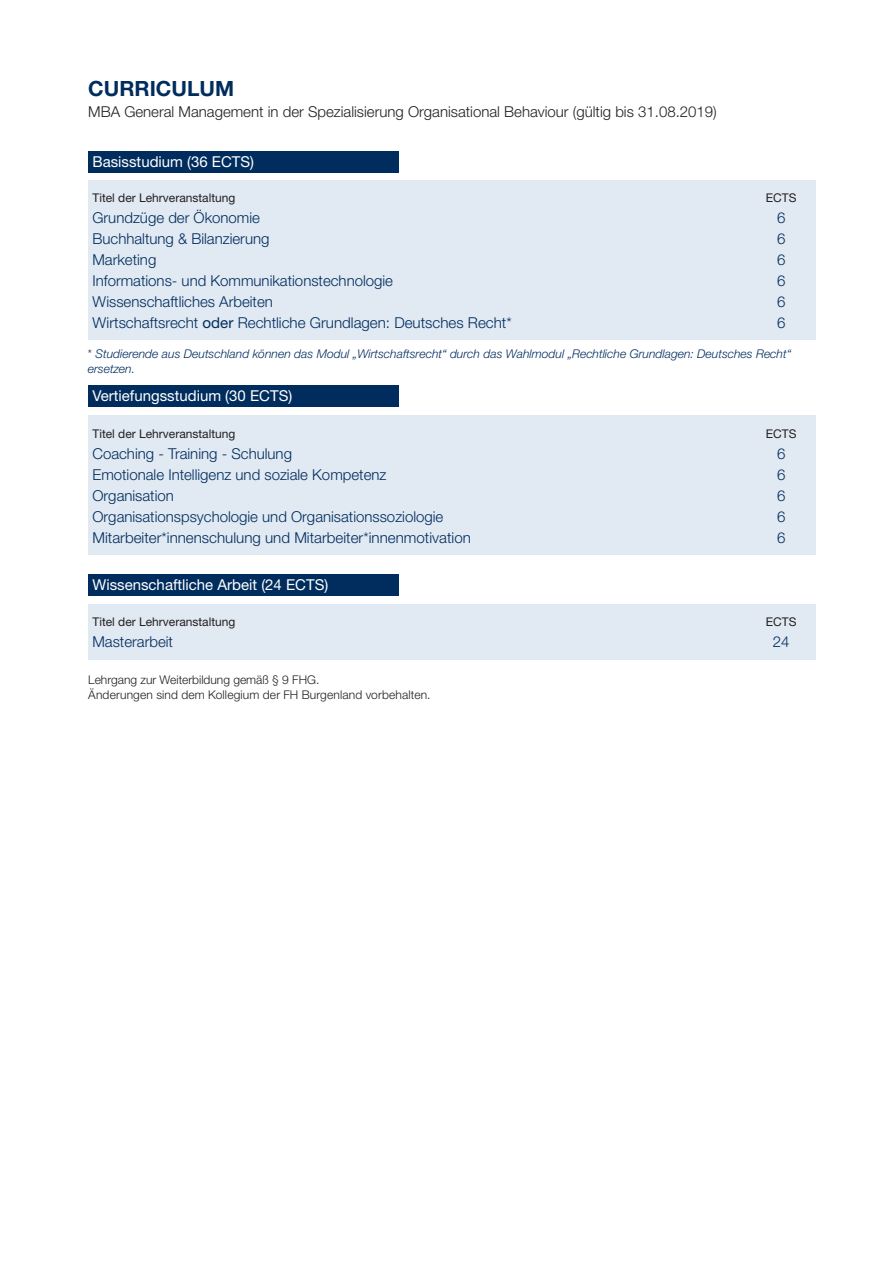
<style>
.page{position:relative;width:893px;height:1263px;background:#fff}
.page>*{position:absolute;margin:0;border:0;box-sizing:border-box;transform-origin:0 0}
.Einf__Abs{font:700 21px "Helvetica Neue LT Std";color:#002d5e}
.Einf__Abs-2{font:300 15px "Helvetica Neue LT Std";color:#002d5e}
.Einf__Abs-3{font:300 15px "Helvetica Neue LT Std";color:#231f20}
.Einf__Abs-4{font:15px "Helvetica Neue LT Std";color:#fff}
.t1{font:italic 300 12px/14.4px "Helvetica Neue LT Std";color:#002d5e}
.Einf__Abs-5{font:300 12px "Helvetica Neue LT Std";letter-spacing:.01em;color:#231f20}
.Einf__Abs-6{font:12px "Helvetica Neue LT Std";color:#231f20}
.s1{font-weight:400}
.s2{font-style:normal;color:#231f20}
</style>
<div class="page">
<div style="left:88px;top:151px;width:311px;height:21px;background:#002d5e"></div>
<div style="left:88px;top:181px;width:727px;height:159px;background:#e1e9f2"></div>
<div style="left:88px;top:385px;width:311px;height:21px;background:#002d5e"></div>
<div style="left:88px;top:415px;width:727px;height:139px;background:#e1e9f2"></div>
<div style="left:88px;top:574px;width:311px;height:22px;background:#002d5e"></div>
<div style="left:88px;top:604px;width:727px;height:55px;background:#e1e9f2"></div>
<p class="Einf__Abs" style="left:88px;top:75px;width:147px">CURRICULUM</p>
<p class="Einf__Abs-3" style="left:88px;top:103px;width:630px">MBA General Management in der Spezialisierung Organisational Behaviour (gültig bis 31.08.2019)</p>
<p class="Einf__Abs-4" style="left:92px;top:153px;width:163px">Basisstudium (36 ECTS)</p>
<p class="Einf__Abs-6" style="left:92px;top:190px;width:144px">Titel der Lehrveranstaltung</p>
<p class="Einf__Abs-6" style="left:766px;top:190px;width:32px">ECTS</p>
<p class="Einf__Abs-2" style="left:92px;top:208px;width:169px">Grundzüge der Ökonomie</p>
<p class="Einf__Abs-2" style="left:777px;top:208px;width:10px">6</p>
<p class="Einf__Abs-2" style="left:92px;top:229px;width:178px">Buchhaltung &amp; Bilanzierung</p>
<p class="Einf__Abs-2" style="left:777px;top:229px;width:10px">6</p>
<p class="Einf__Abs-2" style="left:92px;top:250px;width:65px">Marketing</p>
<p class="Einf__Abs-2" style="left:777px;top:250px;width:10px">6</p>
<p class="Einf__Abs-2" style="left:92px;top:271px;width:302px">Informations- und Kommunikationstechnologie</p>
<p class="Einf__Abs-2" style="left:777px;top:271px;width:10px">6</p>
<p class="Einf__Abs-2" style="left:92px;top:292px;width:182px">Wissenschaftliches Arbeiten</p>
<p class="Einf__Abs-2" style="left:777px;top:292px;width:10px">6</p>
<p class="Einf__Abs-2" style="left:92px;top:313px;width:421px">Wirtschaftsrecht <span class="s1">oder</span> Rechtliche Grundlagen: Deutsches Recht*</p>
<p class="Einf__Abs-2" style="left:777px;top:313px;width:10px">6</p>
<p class="t1" style="left:88px;top:346px;width:705px"><span class="s2">*</span> Studierende aus Deutschland können das Modul „Wirtschaftsrecht“ durch das Wahlmodul „Rechtliche Grundlagen: Deutsches Recht“ ersetzen.</p>
<p class="Einf__Abs-4" style="left:92px;top:387px;width:201px">Vertiefungsstudium (30 ECTS)</p>
<p class="Einf__Abs-6" style="left:92px;top:426px;width:144px">Titel der Lehrveranstaltung</p>
<p class="Einf__Abs-6" style="left:766px;top:426px;width:32px">ECTS</p>
<p class="Einf__Abs-2" style="left:92px;top:444px;width:201px">Coaching - Training - Schulung</p>
<p class="Einf__Abs-2" style="left:777px;top:444px;width:10px">6</p>
<p class="Einf__Abs-2" style="left:92px;top:465px;width:295px">Emotionale Intelligenz und soziale Kompetenz</p>
<p class="Einf__Abs-2" style="left:777px;top:465px;width:10px">6</p>
<p class="Einf__Abs-2" style="left:92px;top:486px;width:83px">Organisation</p>
<p class="Einf__Abs-2" style="left:777px;top:486px;width:10px">6</p>
<p class="Einf__Abs-2" style="left:92px;top:507px;width:352px">Organisationspsychologie und Organisationssoziologie</p>
<p class="Einf__Abs-2" style="left:777px;top:507px;width:10px">6</p>
<p class="Einf__Abs-2" style="left:92px;top:528px;width:380px">Mitarbeiter*innenschulung und Mitarbeiter*innenmotivation</p>
<p class="Einf__Abs-2" style="left:777px;top:528px;width:10px">6</p>
<p class="Einf__Abs-4" style="left:92px;top:576px;width:237px">Wissenschaftliche Arbeit (24 ECTS)</p>
<p class="Einf__Abs-6" style="left:92px;top:614px;width:144px">Titel der Lehrveranstaltung</p>
<p class="Einf__Abs-6" style="left:766px;top:614px;width:32px">ECTS</p>
<p class="Einf__Abs-2" style="left:92px;top:632px;width:82px">Masterarbeit</p>
<p class="Einf__Abs-2" style="left:773px;top:632px;width:18px">24</p>
<p class="Einf__Abs-5" style="left:88px;top:673px;width:233px">Lehrgang zur Weiterbildung gemäß § 9 FHG.</p>
<p class="Einf__Abs-5" style="left:88px;top:687px;width:344px">Änderungen sind dem Kollegium der FH Burgenland vorbehalten.</p>
</div>
